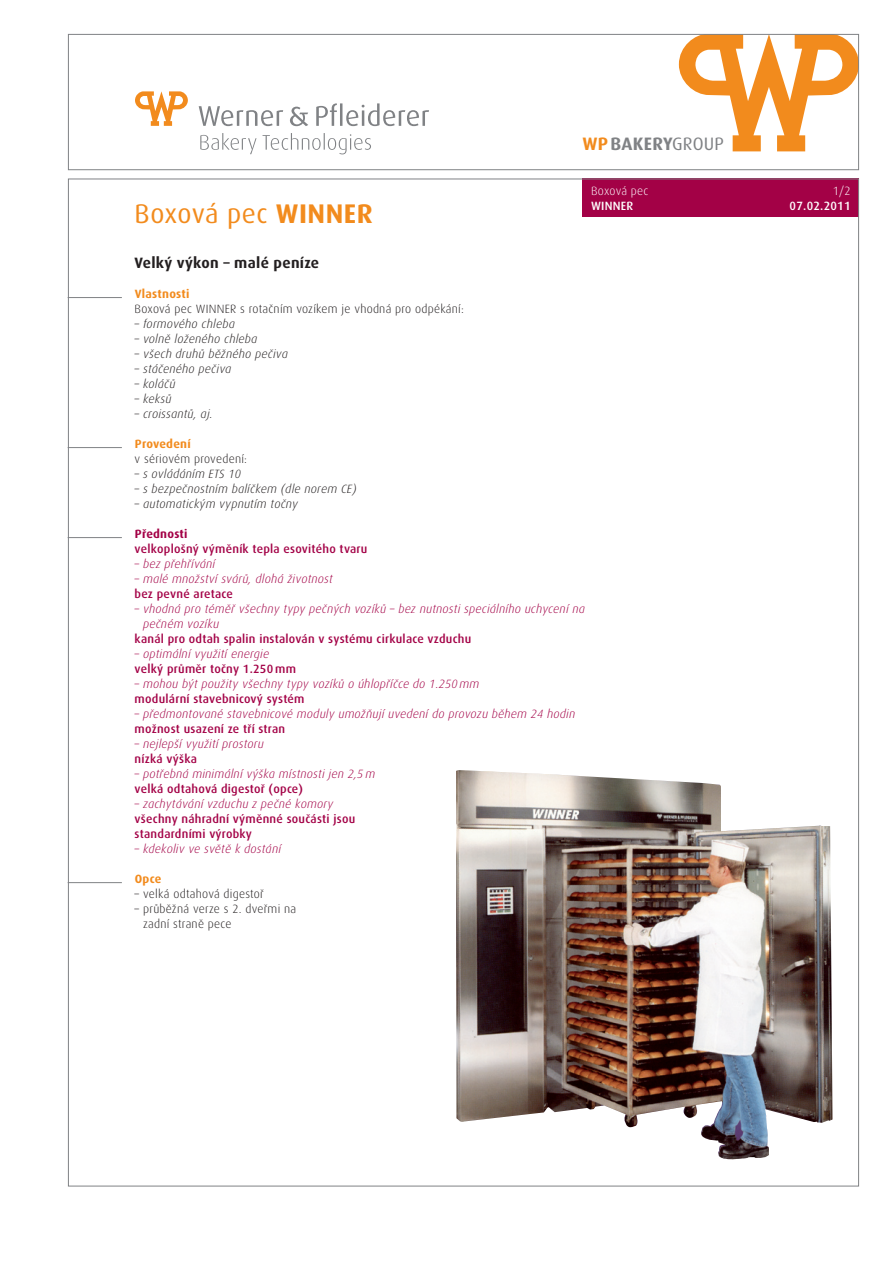
<style>
.page{position:relative;width:893px;height:1263px;background:#fff}
.page>*{position:absolute;margin:0;border:0;box-sizing:border-box;transform-origin:0 0}
.t1{font:27px "Dax Pro";letter-spacing:.01em;color:#f28b1d}
.t2{font:700 18px "Dax Pro";letter-spacing:.015em;color:#808285}
.t3{font:700 15px "Dax Pro";letter-spacing:.02em;color:#231f20}
.t4{font:italic 300 12px/15px "Dax Pro";letter-spacing:.02em;color:#a30146}
.t5{font:500 12px/15px "Dax Pro";letter-spacing:.02em;color:#a30146}
.t6{font:italic 300 12px "Dax Pro";letter-spacing:.02em;color:#231f20}
.t7{font:300 12px/15px "Dax Pro";letter-spacing:.02em;color:#231f20}
.t8{font:700 12px "Dax Pro";letter-spacing:.02em;color:#f28b1d}
.t9{font:500 12px "Dax Pro";letter-spacing:.02em;color:#fff}
.t10{font:300 12px "Dax Pro";letter-spacing:.01em;color:#fff}
.t11{font:700 12px "Dax Pro";letter-spacing:.02em;color:#a30146}
.s1{color:#f28b1d}
.s2{font-weight:400}
.s3{font-weight:700}
</style>
<div class="page">
<div style="left:583px;top:179px;width:276px;height:38px;background:#a30146"></div>
<hr style="left:68px;top:297px;width:54px;height:1px;background:#808285">
<hr style="left:68px;top:447px;width:54px;height:1px;background:#808285">
<hr style="left:68px;top:537px;width:54px;height:1px;background:#808285">
<hr style="left:68px;top:882px;width:54px;height:1px;background:#808285">
<img style="left:456px;top:770px;width:376px;height:390px">
<svg style="left:679px;top:36px;width:178px;height:115px"></svg>
<svg style="left:135px;top:91px;width:53px;height:35px"></svg>
<svg style="left:199px;top:103px;width:230px;height:23px"></svg>
<svg style="left:200px;top:133px;width:171px;height:21px"></svg>
<div style="left:68px;top:34px;width:791px;height:136px;border:1px solid #808285"></div>
<h2 class="t2" style="left:582px;top:133px;width:143px"><span class="s1">WP</span>BAKERY<span class="s2">GROUP</span></h2>
<p class="t10" style="left:591px;top:183px;width:59px">Boxová pec</p>
<p class="t10" style="left:833px;top:183px;width:19px">1/2</p>
<p class="t9" style="left:591px;top:198px;width:44px">WINNER</p>
<p class="t9" style="left:790px;top:198px;width:62px">07.02.2011</p>
<h1 class="t1" style="left:135px;top:196px;width:240px">Boxová pec <span class="s3">WINNER</span></h1>
<p class="t3" style="left:135px;top:253px;width:186px">Velký výkon – malé peníze</p>
<p class="t8" style="left:135px;top:286px;width:56px">Vlastnosti</p>
<p class="t7" style="left:135px;top:301px;width:331px">Boxová pec WINNER s rotačním vozíkem je vhodná pro odpékání:</p>
<p class="t6" style="left:135px;top:316px;width:102px">– formového chleba</p>
<p class="t6" style="left:135px;top:331px;width:124px">– volně loženého chleba</p>
<p class="t6" style="left:135px;top:346px;width:155px">– všech druhů běžného pečiva</p>
<p class="t6" style="left:135px;top:361px;width:98px">– stáčeného pečiva</p>
<p class="t6" style="left:135px;top:376px;width:42px">– koláčů</p>
<p class="t6" style="left:135px;top:391px;width:38px">– keksů</p>
<p class="t6" style="left:135px;top:406px;width:80px">– croissantů, aj.</p>
<p class="t8" style="left:135px;top:436px;width:57px">Provedení</p>
<p class="t7" style="left:135px;top:451px;width:114px">v sériovém provedení:</p>
<p class="t6" style="left:135px;top:466px;width:108px">– s ovládáním ETS 10</p>
<p class="t6" style="left:135px;top:481px;width:223px">– s bezpečnostním balíčkem (dle norem CE)</p>
<p class="t6" style="left:135px;top:496px;width:165px">– automatickým vypnutím točny</p>
<p class="t11" style="left:135px;top:526px;width:54px">Přednosti</p>
<p class="t5" style="left:135px;top:540px;width:234px">velkoplošný výměník tepla esovitého tvaru</p>
<p class="t4" style="left:135px;top:556px;width:82px">– bez přehřívání</p>
<p class="t4" style="left:135px;top:571px;width:200px">– malé množství svárů, dlohá životnost</p>
<p class="t5" style="left:135px;top:585px;width:100px">bez pevné aretace</p>
<p class="t4" style="left:143px;top:601px;width:443px;text-indent:-8px">– vhodná pro téměř všechny typy pečných vozíků – bez nutnosti speciálního uchycení na pečném vozíku</p>
<p class="t5" style="left:135px;top:630px;width:338px">kanál pro odtah spalin instalován v systému cirkulace vzduchu</p>
<p class="t4" style="left:135px;top:646px;width:136px">– optimální využití energie</p>
<p class="t5" style="left:135px;top:660px;width:163px">velký průměr točny 1.250 mm</p>
<p class="t4" style="left:135px;top:676px;width:346px">– mohou být použity všechny typy vozíků o úhlopříčce do 1.250 mm</p>
<p class="t5" style="left:135px;top:690px;width:171px">modulární stavebnicový systém</p>
<p class="t4" style="left:135px;top:706px;width:442px">– předmontované stavebnicové moduly umožňují uvedení do provozu během 24 hodin</p>
<p class="t5" style="left:135px;top:720px;width:152px">možnost usazení ze tří stran</p>
<p class="t4" style="left:135px;top:736px;width:131px">– nejlepší využití prostoru</p>
<p class="t5" style="left:135px;top:750px;width:64px">nízká výška</p>
<p class="t4" style="left:135px;top:766px;width:242px">– potřebná minimální výška místnosti jen 2,5 m</p>
<p class="t5" style="left:135px;top:780px;width:170px">velká odtahová digestoř (opce)</p>
<p class="t4" style="left:135px;top:796px;width:200px">– zachytávání vzduchu z pečné komory</p>
<p class="t5" style="left:135px;top:810px;width:222px">všechny náhradní výměnné součásti jsou standardními výrobky</p>
<p class="t4" style="left:135px;top:841px;width:148px">– kdekoliv ve světě k dostání</p>
<p class="t8" style="left:135px;top:871px;width:28px">Opce</p>
<p class="t7" style="left:135px;top:886px;width:131px">– velká odtahová digestoř</p>
<p class="t7" style="left:143px;top:901px;width:155px;text-indent:-9px">– průběžná verze s 2. dveřmi na zadní straně pece</p>
</div>
